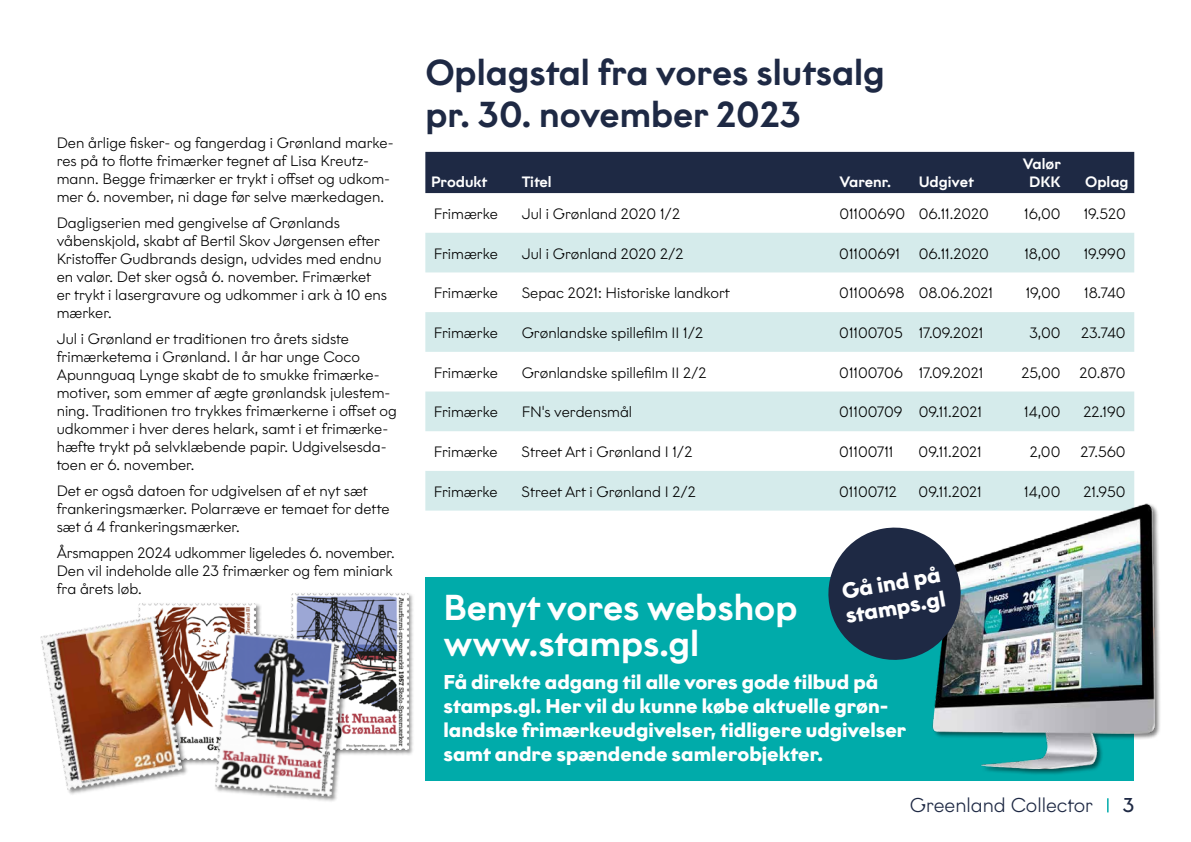
<style>
.page{position:relative;width:1191px;height:842px;background:#fff}
.page>*{position:absolute;margin:0;border:0;box-sizing:border-box;transform-origin:0 0}
.t1{font:500 36px/42px "Graphit";color:#1e2944}
.t2{font:500 36px/36px "Graphit";color:#fff}
.t3{font:700 21.8px/24.8px "Graphit";color:#fff}
.t4{font:700 20px/24px "Graphit";color:#fff}
.t5{font:300 20px "Graphit";color:#1e2944}
.t6{font:20px "Graphit";color:#1e2944}
.t7{font:300 15px/18px "Graphit";color:#000}
.t8{font:500 15px/18px "Graphit";color:#fff;text-align:center}
</style>
<div class="page">
<svg style="left:1107px;top:799px;width:1px;height:13px"></svg>
<div style="left:425px;top:152px;width:709px;height:41px;background:#1e2944"></div>
<svg style="left:425px;top:233px;width:709px;height:278px;fill:#d5ebeb"></svg>
<div style="left:290px;top:592px;width:125px;height:164px;background:#000;opacity:.5"></div>
<img style="left:291px;top:594px;width:117px;height:156px">
<div style="left:138px;top:602px;width:124px;height:164px;background:#000;opacity:.5"></div>
<img style="left:139px;top:603px;width:117px;height:156px">
<div style="left:40px;top:615px;width:149px;height:181px;background:#000;opacity:.5"></div>
<img style="left:40px;top:616px;width:142px;height:174px">
<div style="left:214px;top:630px;width:137px;height:173px;background:#000;opacity:.5"></div>
<img style="left:215px;top:631px;width:130px;height:166px">
<div style="left:425px;top:577px;width:709px;height:204px;background:#00abaa"></div>
<img style="left:895px;top:466px;width:265px;height:333px">
<svg style="left:828px;top:522px;width:138px;height:143px"></svg>
<p class="t7" style="left:57px;top:133px;width:338px">Den årlige fisker- og fangerdag i Grønland marke&shy;res på to flotte frimærker tegnet af Lisa Kreutz&shy;mann. Begge frimærker er trykt i offset og udkom&shy;mer 6. november, ni dage før selve mærkedagen.</p>
<p class="t7" style="left:57px;top:213px;width:332px">Dagligserien med gengivelse af Grønlands våbenskjold, skabt af Bertil Skov Jørgensen efter Kristoffer Gudbrands design, udvides med endnu en valør. Det sker også 6. november. Frimærket er trykt i lasergravure og udkommer i ark à 10 ens mærker.</p>
<p class="t7" style="left:57px;top:329px;width:341px">Jul i Grønland er traditionen tro årets sidste frimærketema i Grønland. I år har unge Coco Apunnguaq Lynge skabt de to smukke frimærke&shy;motiver, som emmer af ægte grønlandsk julestem&shy;ning. Traditionen tro trykkes frimærkerne i offset og udkommer i hver deres helark, samt i et frimærke&shy;hæfte trykt på selvklæbende papir. Udgivelsesda&shy;toen er 6. november.</p>
<p class="t7" style="left:57px;top:481px;width:334px">Det er også datoen for udgivelsen af et nyt sæt frankeringsmærker. Polarræve er temaet for dette sæt á 4 frankeringsmærker.</p>
<p class="t7" style="left:57px;top:543px;width:339px">Årsmappen 2024 udkommer ligeledes 6. november.<br>Den vil indeholde alle 23 frimærker og fem miniark fra årets løb.</p>
<h1 class="t1" style="left:425px;top:51px;width:461px">Oplagstal fra vores slutsalg pr. 30. november 2023</h1>
<p class="t8" style="left:431px;top:173px;width:58px">Produkt</p>
<p class="t8" style="left:522px;top:173px;width:31px">Titel</p>
<p class="t8" style="left:839px;top:173px;width:53px">Varenr.</p>
<p class="t8" style="left:918px;top:173px;width:57px">Udgivet</p>
<p class="t8" style="left:1022px;top:155px;width:40px">Valør<br>DKK</p>
<p class="t8" style="left:1085px;top:173px;width:45px">Oplag</p>
<p class="t7" style="left:434px;top:204px;width:65px">Frimærke</p>
<p class="t7" style="left:522px;top:204px;width:160px">Jul i Grønland 2020 1/2</p>
<p class="t7" style="left:839px;top:204px;width:151px">01100690 06.11.2020</p>
<p class="t7" style="left:1024px;top:204px;width:38px">16,00</p>
<p class="t7" style="left:1083px;top:204px;width:43px">19.520</p>
<p class="t7" style="left:434px;top:244px;width:65px">Frimærke</p>
<p class="t7" style="left:522px;top:244px;width:163px">Jul i Grønland 2020 2/2</p>
<p class="t7" style="left:839px;top:244px;width:151px">01100691 06.11.2020</p>
<p class="t7" style="left:1024px;top:244px;width:38px">18,00</p>
<p class="t7" style="left:1083px;top:244px;width:43px">19.990</p>
<p class="t7" style="left:434px;top:284px;width:65px">Frimærke</p>
<p class="t7" style="left:522px;top:284px;width:209px">Sepac 2021: Historiske landkort</p>
<p class="t7" style="left:839px;top:284px;width:155px">01100698 08.06.2021</p>
<p class="t7" style="left:1025px;top:284px;width:36px">19,00</p>
<p class="t7" style="left:1084px;top:284px;width:43px">18.740</p>
<p class="t7" style="left:434px;top:323px;width:65px">Frimærke</p>
<p class="t7" style="left:522px;top:323px;width:183px">Grønlandske spillefilm II 1/2</p>
<p class="t7" style="left:839px;top:323px;width:145px">01100705 17.09.2021</p>
<p class="t7" style="left:1029px;top:323px;width:32px">3,00</p>
<p class="t7" style="left:1081px;top:323px;width:46px">23.740</p>
<p class="t7" style="left:434px;top:363px;width:65px">Frimærke</p>
<p class="t7" style="left:521px;top:363px;width:186px">Grønlandske spillefilm II 2/2</p>
<p class="t7" style="left:839px;top:363px;width:145px">01100706 17.09.2021</p>
<p class="t7" style="left:1021px;top:363px;width:41px">25,00</p>
<p class="t7" style="left:1079px;top:363px;width:48px">20.870</p>
<p class="t7" style="left:434px;top:403px;width:65px">Frimærke</p>
<p class="t7" style="left:521px;top:403px;width:112px">FN's verdensmål</p>
<p class="t7" style="left:839px;top:403px;width:144px">01100709 09.11.2021</p>
<p class="t7" style="left:1024px;top:403px;width:38px">14,00</p>
<p class="t7" style="left:1083px;top:403px;width:44px">22.190</p>
<p class="t7" style="left:434px;top:443px;width:65px">Frimærke</p>
<p class="t7" style="left:521px;top:443px;width:172px">Street Art i Grønland I 1/2</p>
<p class="t7" style="left:839px;top:443px;width:56px">01100711</p>
<p class="t7" style="left:918px;top:443px;width:65px">09.11.2021</p>
<p class="t7" style="left:1029px;top:443px;width:32px">2,00</p>
<p class="t7" style="left:1080px;top:443px;width:46px">27.560</p>
<p class="t7" style="left:434px;top:482px;width:65px">Frimærke</p>
<p class="t7" style="left:521px;top:482px;width:176px">Street Art i Grønland I 2/2</p>
<p class="t7" style="left:839px;top:482px;width:59px">01100712</p>
<p class="t7" style="left:918px;top:482px;width:65px">09.11.2021</p>
<p class="t7" style="left:1024px;top:482px;width:38px">14,00</p>
<p class="t7" style="left:1083px;top:482px;width:44px">21.950</p>
<h2 class="t3" style="left:839px;top:579px;width:103px;rotate:-10deg">Gå ind på stamps.gl</h2>
<h1 class="t2" style="left:443px;top:588px;width:355px">Benyt vores webshop www.stamps.gl</h1>
<h3 class="t4" style="left:443px;top:670px;width:464px">Få direkte adgang til alle vores gode tilbud på stamps.gl. Her vil du kunne købe aktuelle grøn&shy;landske frimærkeudgivelser, tidligere udgivelser samt andre spændende samlerobjekter.</h3>
<h3 class="t5" style="left:909px;top:793px;width:185px">Greenland Collector</h3>
<h3 class="t6" style="left:1122px;top:793px;width:13px">3</h3>
</div>
